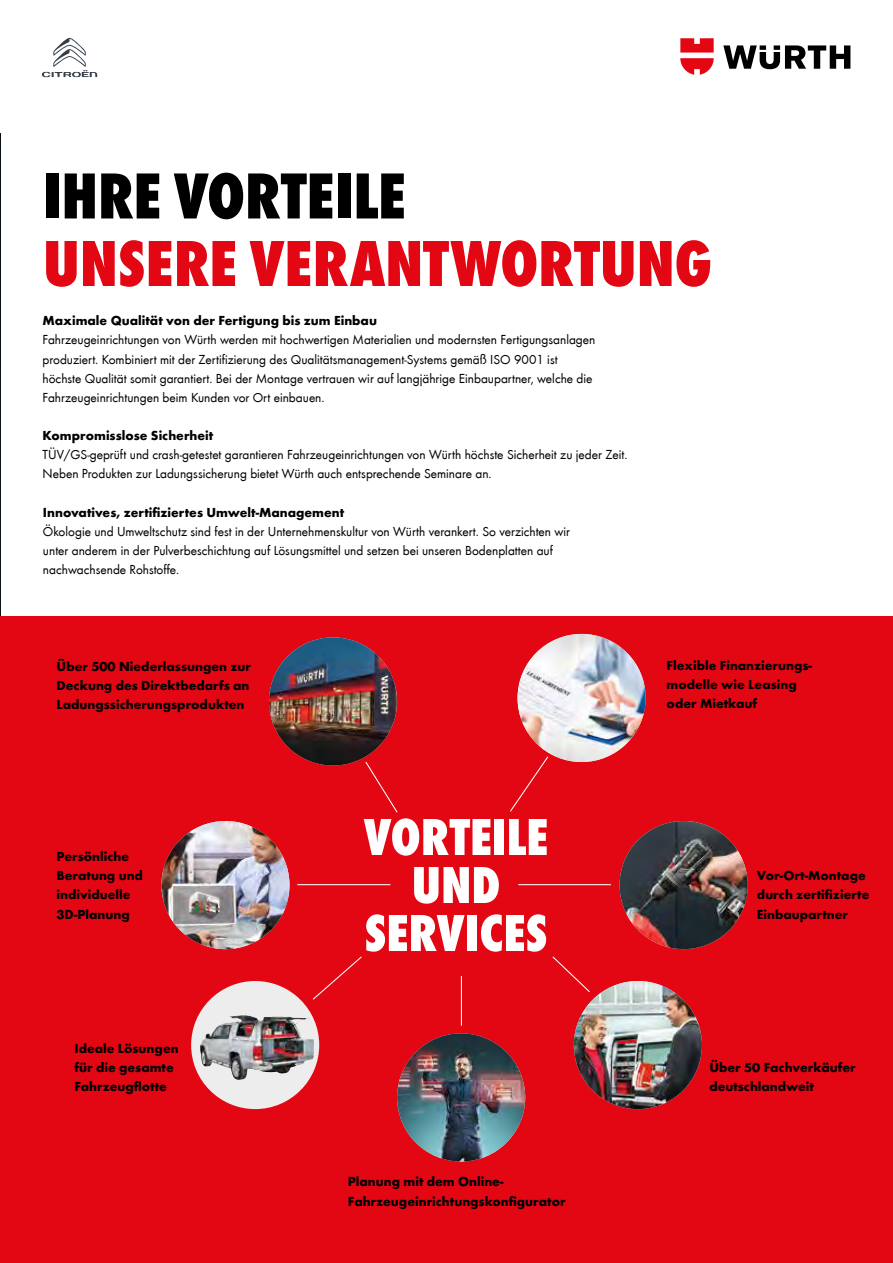
<style>
.page{position:relative;width:893px;height:1263px;background:#fff}
.page>*{position:absolute;margin:0;border:0;box-sizing:border-box;transform-origin:0 0}
.t1{font:800 condensed 67.5px "Wuerth";color:#e30613}
.t2{font:800 condensed 67.5px "Wuerth";color:#000}
.t3{font:800 condensed 54px/48px "Wuerth";color:#fff;text-align:center}
.t4{font:13.5px/19.2px "Wuerth";color:#000}
.t5{font:700 13.5px/19.2px "Wuerth";color:#000}
</style>
<div class="page">
<svg style="left:723px;top:45px;width:127px;height:24px"></svg>
<svg style="left:680px;top:38px;width:34px;height:37px"></svg>
<svg style="left:42px;top:38px;width:55px;height:39px"></svg>
<img style="left:0;top:134px;width:1px;height:1129px">
<div style="left:0;top:616px;width:893px;height:647px;background:#e30613"></div>
<hr style="left:461px;top:976px;width:1px;height:50px;background:#fff">
<hr style="left:297px;top:884px;width:93px;height:1px;background:#fff">
<hr style="left:518px;top:884px;width:93px;height:1px;background:#fff">
<svg style="left:365px;top:761px;width:33px;height:52px"></svg>
<svg style="left:510px;top:756px;width:39px;height:56px"></svg>
<svg style="left:552px;top:956px;width:38px;height:36px"></svg>
<svg style="left:313px;top:956px;width:49px;height:44px"></svg>
<img style="left:269px;top:637px;width:128px;height:128px;border-radius:64px">
<img style="left:620px;top:821px;width:128px;height:128px;border-radius:64px">
<img style="left:518px;top:634px;width:128px;height:128px;border-radius:64px">
<img style="left:161px;top:821px;width:129px;height:128px;border-radius:64px">
<img style="left:191px;top:981px;width:128px;height:128px;border-radius:50%">
<img style="left:200px;top:1015px;width:55px;height:65px">
<img style="left:574px;top:981px;width:128px;height:128px;border-radius:63px">
<img style="left:397px;top:1033px;width:128px;height:128px;border-radius:64px">
<h1 class="t2" style="left:43px;top:148px;width:364px">IHRE VORTEILE</h1>
<h1 class="t1" style="left:43px;top:216px;width:671px">UNSERE VERANTWORTUNG</h1>
<p class="t5" style="left:43px;top:310px;width:336px">Maximale Qualität von der Fertigung bis zum Einbau</p>
<p class="t4" style="left:43px;top:330px;width:554px">Fahrzeugeinrichtungen von Würth werden mit hochwertigen Materialien und modernsten Fertigungsanlagen produziert. Kombiniert mit der Zertifizierung des Qualitätsmanagement-Systems gemäß ISO 9001 ist höchste Qualität somit garantiert. Bei der Montage vertrauen wir auf langjährige Einbaupartner, welche die Fahrzeugeinrichtungen beim Kunden vor Ort einbauen.</p>
<p class="t5" style="left:43px;top:425px;width:172px">Kompromisslose Sicherheit</p>
<p class="t4" style="left:43px;top:444px;width:586px">TÜV/GS-geprüft und crash-getestet garantieren Fahrzeugeinrichtungen von Würth höchste Sicherheit zu jeder Zeit.<br>Neben Produkten zur Ladungssicherung bietet Würth auch entsprechende Seminare an.</p>
<p class="t5" style="left:43px;top:502px;width:303px">Innovatives, zertifiziertes Umwelt-Management</p>
<p class="t4" style="left:43px;top:521px;width:529px">Ökologie und Umweltschutz sind fest in der Unternehmenskultur von Würth verankert. So verzichten wir unter anderem in der Pulverbeschichtung auf Lösungsmittel und setzen bei unseren Bodenplatten auf nachwachsende Rohstoffe.</p>
<p class="t5" style="left:57px;top:656px;width:196px;text-align:justify">Über 500 Niederlassungen zur Deckung des Direktbedarfs an Ladungssicherungsprodukten</p>
<p class="t5" style="left:667px;top:655px;width:147px">Flexible Finanzierungs&shy;modelle wie Leasing oder Mietkauf</p>
<p class="t5" style="left:57px;top:846px;width:88px">Persönliche<br>Beratung und individuelle<br>3D-Planung</p>
<p class="t5" style="left:74px;top:1037px;width:106px">Ideale Lösungen für die gesamte<br>Fahrzeugflotte</p>
<h2 class="t3" style="left:364px;top:810px;width:186px">VORTEILE<br>UND<br>SERVICES</h2>
<p class="t5" style="left:348px;top:1171px;width:219px">Planung mit dem Online-<br>Fahrzeugeinrichtungskonfigurator</p>
<p class="t5" style="left:757px;top:865px;width:114px">Vor-Ort-Montage durch zertifizierte<br>Einbaupartner</p>
<p class="t5" style="left:709px;top:1056px;width:148px">Über 50 Fachverkäufer deutschlandweit</p>
</div>
